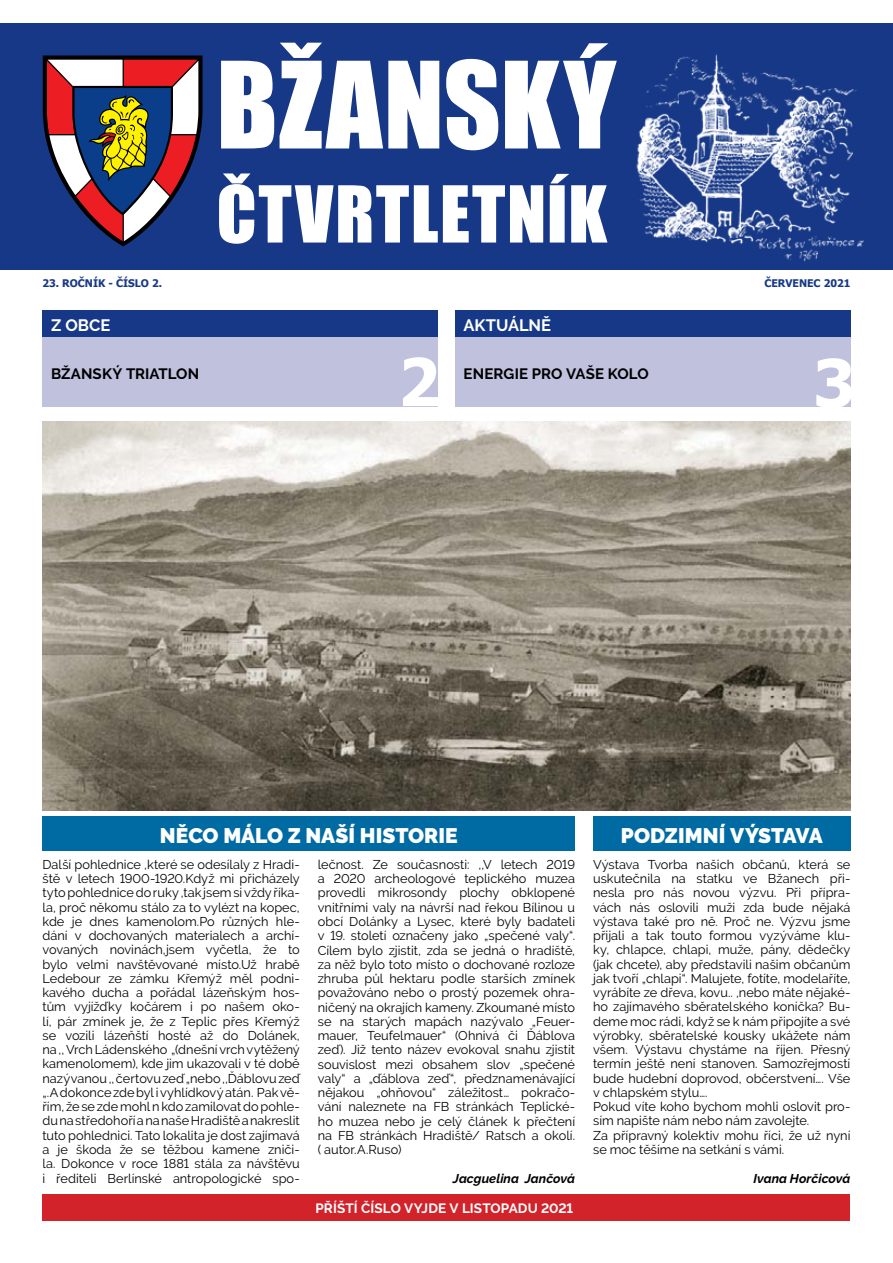
<style>
.page{position:relative;width:893px;height:1263px;background:#fff}
.page>*{position:absolute;margin:0;border:0;box-sizing:border-box;transform-origin:0 0}
.t1{font:111px "Impact";letter-spacing:.01em;color:#fff}
.t2{font:72.45px "Impact";letter-spacing:.02em;color:#fff}
.t3{font:700 66px "Tahoma";color:#fff}
.t4{font:900 21px "Raleway";color:#fff}
.t5{font:700 16.5px "Raleway";color:#fff}
.t6{font:700 15px "Raleway";letter-spacing:.005em;color:#000}
.t7{font:700 13.5px "Raleway";letter-spacing:.01em;color:#fff}
.t8{font:12.75px/14.2px "Raleway";color:#000;text-align:justify}
.t9{font:italic 700 12.75px "Raleway";color:#000}
.t10{font:700 10.5px "Tahoma";color:#163887}
</style>
<div class="page">
<div style="left:0;top:23px;width:893px;height:247px;background:#163887"></div>
<div style="left:43px;top:310px;width:395px;height:27px;background:#163887"></div>
<div style="left:455px;top:310px;width:395px;height:27px;background:#163887"></div>
<div style="left:43px;top:337px;width:395px;height:69px;background:#c0c1dd"></div>
<div style="left:455px;top:337px;width:395px;height:69px;background:#c0c1dd"></div>
<img style="left:43px;top:421px;width:807px;height:390px">
<svg style="left:43px;top:56px;width:160px;height:190px"></svg>
<img style="left:636px;top:54px;width:228px;height:208px">
<div style="left:43px;top:1194px;width:807px;height:26px;background:#d2232a"></div>
<div style="left:43px;top:816px;width:532px;height:34px;background:#006ba3"></div>
<div style="left:593px;top:816px;width:257px;height:34px;background:#006ba3"></div>
<h1 class="t1" style="left:217px;top:19px;width:401px">BŽANSKÝ</h1>
<h2 class="t2" style="left:217px;top:158px;width:392px">ČTVRTLETNÍK</h2>
<p class="t10" style="left:43px;top:275px;width:121px">23. ROČNÍK - ČÍSLO 2.</p>
<p class="t10" style="left:764px;top:275px;width:88px">ČERVENEC 2021</p>
<p class="t5" style="left:51px;top:316px;width:61px">Z OBCE</p>
<p class="t5" style="left:463px;top:316px;width:89px">AKTUÁLNĚ</p>
<p class="t6" style="left:51px;top:365px;width:150px">BŽANSKÝ TRIATLON</p>
<p class="t6" style="left:463px;top:365px;width:187px">ENERGIE PRO VAŠE KOLO</p>
<h3 class="t3" style="left:398px;top:336px;width:44px">2</h3>
<h3 class="t3" style="left:813px;top:337px;width:44px">3</h3>
<h3 class="t4" style="left:160px;top:824px;width:299px">NĚCO MÁLO Z NAŠÍ HISTORIE</h3>
<h3 class="t4" style="left:621px;top:824px;width:203px">PODZIMNÍ VÝSTAVA</h3>
<p class="t8" style="left:43px;top:857px;width:259px">Další pohlednice ,které se odesílaly z Hradi&shy;ště v letech 1900-1920.Když mi přicházely tyto pohlednice do ruky ,tak jsem si vždy říka&shy;la, proč někomu stálo za to vylézt na kopec, kde je dnes kamenolom.Po různých hle&shy;dání v dochovaných materialech a archí&shy;vovaných novinách,jsem vyčetla, že to bylo velmi navštěvované místo.Už hrabě Ledebour ze zámku Křemýž měl podni&shy;kavého ducha a pořádal lázeňským hos&shy;tům vyjížďky kočárem i po našem oko&shy;lí, pár zmínek je, že z Teplic přes Křemýž se vozili lázeňští hosté až do Dolánek, na ,, Vrch Ládenského „(dnešní vrch vytěžený kamenolomem), kde jim ukazovali v té době nazývanou ,, čertovu zeď „nebo ,,Ďáblovu zeď „.A dokonce zde byl i vyhlídkový atán. Pak vě&shy;řím, že se zde mohl n kdo zamilovat do pohle&shy;du na středohoří a na naše Hradiště a nakreslit tuto pohlednici. Tato lokalita je dost zajímavá a je škoda že se těžbou kamene zniči&shy;la. Dokonce v roce 1881 stála za návštěvu i řediteli Berlínské antropologické spo-</p>
<p class="t8" style="left:318px;top:857px;width:259px">lečnost. Ze současnosti: ,,V letech 2019 a 2020 archeologové teplického muzea provedli mikrosondy plochy obklopené vnitřními valy na návrší nad řekou Bílinou u obcí Dolánky a Lysec, které byly badateli v 19. století označeny jako „spečené valy“.<br>Cílem bylo zjistit, zda se jedná o hradiště, za něž bylo toto místo o dochované rozloze zhruba půl hektaru podle starších zmínek považováno nebo o prostý pozemek ohra&shy;ničený na okrajích kameny. Zkoumané místo se na starých mapách nazývalo „Feuer&shy;mauer, Teufelmauer“ (Ohnivá či Ďáblova zeď). Již tento název evokoval snahu zjistit souvislost mezi obsahem slov „spečené valy“ a „ďáblova zeď“, předznamenávající nějakou „ohňovou“ záležitost… pokračo&shy;vání naleznete na FB stránkách Teplické&shy;ho muzea nebo je celý článek k přečtení na FB stránkách Hradiště/ Ratsch a okolí. ( autor.A.Ruso)</p>
<p class="t9" style="left:453px;top:1171px;width:124px">Jacguelina Jančová</p>
<p class="t7" style="left:315px;top:1201px;width:259px">PŘÍŠTÍ ČÍSLO VYJDE V LISTOPADU 2021</p>
<p class="t8" style="left:593px;top:857px;width:259px;text-align:left">Výstava Tvorba našich občanů, která se uskutečnila na statku ve Bžanech při&shy;nesla pro nás novou výzvu. Při přípra&shy;vách nás oslovili muži zda bude nějaká výstava také pro ně. Proč ne. Výzvu jsme přijali a tak touto formou vyzýváme klu&shy;ky, chlapce, chlapi, muže, pány, dědečky (jak chcete), aby představili našim občanům jak tvoří „chlapi“. Malujete, fotíte, modelaříte, vyrábíte ze dřeva, kovu.. ,nebo máte nějaké&shy;ho zajímavého sběratelského koníčka? Bu&shy;deme moc rádi, když se k nám připojíte a své výrobky, sběratelské kousky ukážete nám všem. Výstavu chystáme na říjen. Přesný termín ještě není stanoven. Samozřejmostí bude hudební doprovod, občerstvení…. Vše v chlapském stylu….<br>Pokud víte koho bychom mohli oslovit pro&shy;sím napište nám nebo nám zavolejte.<br>Za přípravný kolektiv mohu říci, že už nyní se moc těšíme na setkání s vámi.</p>
<p class="t9" style="left:754px;top:1171px;width:98px">Ivana Horčicová</p>
</div>
